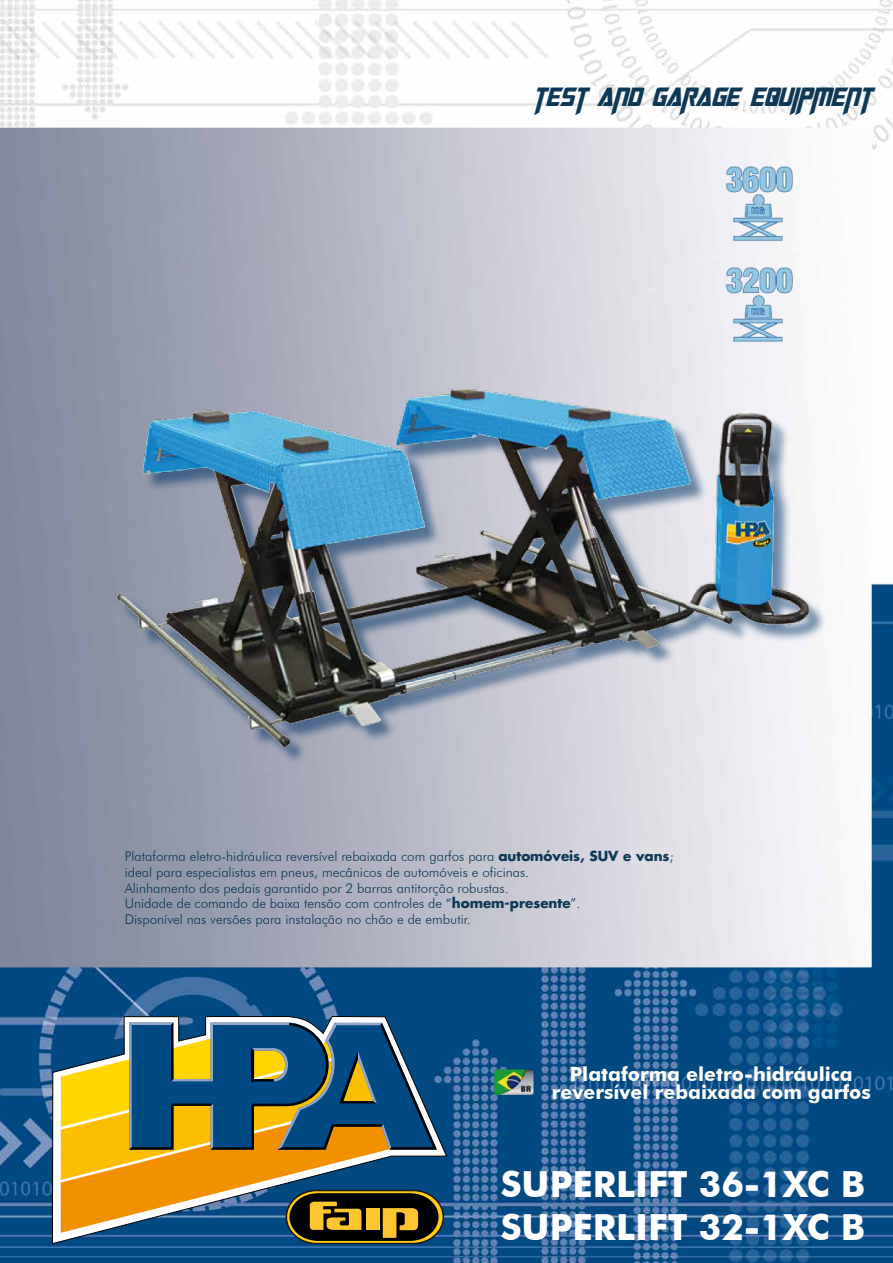
<style>
.page{position:relative;width:893px;height:1263px;background:#fff}
.page>*{position:absolute;margin:0;border:0;box-sizing:border-box;transform-origin:0 0}
.t1{font:700 36px "Futura BT";color:#fff}
.t2{font:italic 27px "Cybertron Moviecaps";color:#0d3856}
.t3{font:700 19.5px/18px "Futura BT";color:#fff;text-align:center}
.t4{font:300 13.5px/15.8px "Futura BT";color:#0d3856}
.s1{font-family:"Futura LT";font-weight:700}
</style>
<div class="page">
<img style="left:0;top:0;width:893px;height:1263px">
<img style="left:0;top:128px;width:872px;height:839px">
<svg style="left:52px;top:1016px;width:395px;height:228px"></svg>
<svg style="left:61px;top:1180px;width:366px;height:53px"></svg>
<svg style="left:61px;top:1022px;width:376px;height:158px"></svg>
<svg style="left:286px;top:1190px;width:158px;height:54px"></svg>
<div style="left:108px;top:392px;width:719px;height:373px;background:#036;opacity:.55"></div>
<img style="left:102px;top:383px;width:720px;height:367px">
<img style="left:723px;top:164px;width:72px;height:95px">
<img style="left:723px;top:265px;width:72px;height:95px">
<img style="left:494px;top:1069px;width:39px;height:25px">
<h2 class="t2" style="left:533px;top:79px;width:340px">TEST AND GARAGE EQUIPMENT</h2>
<p class="t4" style="left:125px;top:848px;width:550px">Plataforma eletro-hidráulica reversível rebaixada com garfos para <span class="s1">automóveis, SUV e vans</span>; ideal para especialistas em pneus, mecânicos de automóveis e oficinas.<br>Alinhamento dos pedais garantido por 2 barras antitorção robustas.</p>
<p class="t4" style="left:125px;top:896px;width:457px">Unidade de comando de baixa tensão com controles de “<span class="s1">homem-presente</span>”.</p>
<p class="t4" style="left:125px;top:911px;width:347px">Disponível nas versões para instalação no chão e de embutir.</p>
<p class="t3" style="left:552px;top:1065px;width:321px">Plataforma eletro-hidráulica reversível rebaixada com garfos</p>
<p class="t1" style="left:501px;top:1162px;width:366px">SUPERLIFT 36-1XC B</p>
<p class="t1" style="left:501px;top:1206px;width:366px">SUPERLIFT 32-1XC B</p>
</div>
